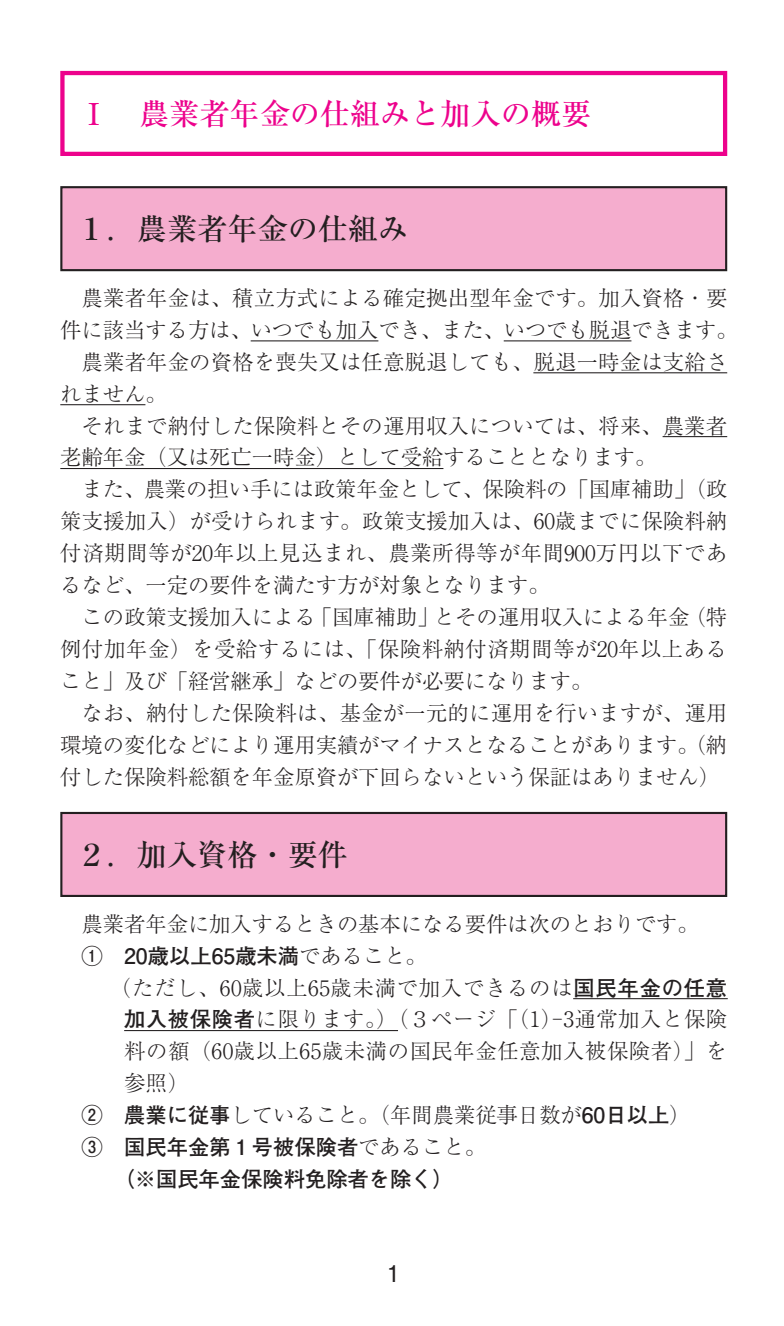
<style>
.page{position:relative;width:784px;height:1326px;background:#fff}
.page>*{position:absolute;margin:0;border:0;box-sizing:border-box;transform-origin:0 0}
.t1{font:500 30px "Ryumin Pr 6";color:#231f20}
.t2{font:500 30px "Ryumin Pr 6";color:#ed028c}
.t3{font:500 23px "Gothic BBB Pr 6";color:#231f20}
.t4{font:300 21.25px "Ryumin Pr 6";color:#231f20}
.t5{font:300 21.25px "Ryumin Pr 6";letter-spacing:.03em;color:#231f20}
.t6{font:700 21.25px/32px "Futo Go B101 Pr 6";color:#231f20;text-align:center}
.t7{font:300 21.25px "Ryumin Pr 6";letter-spacing:.035em;color:#231f20}
.t8{font:300 21.25px "Ryumin Pr 6";letter-spacing:.04em;color:#231f20}
.s1{font-family:"Ryumin Pr 6";font-weight:300}
.s2{font-family:"Futo Go B101 Pr 6";font-weight:700}
</style>
<div class="page">
<hr style="left:250px;top:340px;width:128px;height:1px;background:#231f20">
<hr style="left:503px;top:340px;width:128px;height:1px;background:#231f20">
<hr style="left:533px;top:372px;width:193px;height:1px;background:#231f20">
<hr style="left:60px;top:404px;width:85px;height:1px;background:#231f20">
<hr style="left:662px;top:436px;width:64px;height:1px;background:#231f20">
<hr style="left:60px;top:468px;width:383px;height:1px;background:#231f20">
<hr style="left:573px;top:998px;width:154px;height:1px;background:#231f20">
<hr style="left:124px;top:1029px;width:274px;height:1px;background:#231f20">
<div style="left:60px;top:71px;width:666px;height:85px;border:4px solid #ed028c"></div>
<div style="left:61px;top:187px;width:664px;height:83px;background:#f5adce"></div>
<div style="left:60px;top:186px;width:666px;height:85px;border:2px solid #231f20"></div>
<div style="left:61px;top:812px;width:664px;height:83px;background:#f5adce"></div>
<div style="left:60px;top:811px;width:666px;height:85px;border:2px solid #231f20"></div>
<h1 class="t2" style="left:79px;top:90px;width:514px">Ⅰ　農業者年金の仕組みと加入の概要</h1>
<h1 class="t1" style="left:77px;top:205px;width:333px">１．農業者年金の仕組み</h1>
<p class="t4" style="left:81px;top:281px;width:646px">農業者年金は、積立方式による確定拠出型年金です。加入資格・要</p>
<p class="t4" style="left:60px;top:313px;width:678px">件に該当する方は、いつでも加入でき、また、いつでも脱退できます。</p>
<p class="t4" style="left:81px;top:345px;width:646px">農業者年金の資格を喪失又は任意脱退しても、脱退一時金は支給さ</p>
<p class="t4" style="left:60px;top:377px;width:108px">れません。</p>
<p class="t4" style="left:81px;top:409px;width:646px">それまで納付した保険料とその運用収入については、将来、農業者</p>
<p class="t4" style="left:60px;top:441px;width:597px">老齢年金（又は死亡一時金）として受給することとなります。</p>
<p class="t4" style="left:81px;top:472px;width:646px">また、農業の担い手には政策年金として、保険料の「国庫補助」（政</p>
<p class="t4" style="left:60px;top:504px;width:668px">策支援加入）が受けられます。政策支援加入は、60歳までに保険料納</p>
<p class="t7" style="left:60px;top:536px;width:668px">付済期間等が20年以上見込まれ、農業所得等が年間900万円以下であ</p>
<p class="t4" style="left:60px;top:568px;width:490px">るなど、一定の要件を満たす方が対象となります。</p>
<p class="t4" style="left:81px;top:600px;width:646px">この政策支援加入による「国庫補助」とその運用収入による年金（特</p>
<p class="t5" style="left:60px;top:632px;width:668px">例付加年金）を受給するには、「保険料納付済期間等が20年以上ある</p>
<p class="t4" style="left:60px;top:664px;width:533px">こと」及び「経営継承」などの要件が必要になります。</p>
<p class="t4" style="left:81px;top:696px;width:646px">なお、納付した保険料は、基金が一元的に運用を行いますが、運用</p>
<p class="t4" style="left:60px;top:728px;width:668px">環境の変化などにより運用実績がマイナスとなることがあります。（納</p>
<p class="t4" style="left:60px;top:759px;width:661px">付した保険料総額を年金原資が下回らないという保証はありません）</p>
<h1 class="t1" style="left:77px;top:831px;width:273px">２．加入資格・要件</h1>
<p class="t4" style="left:81px;top:907px;width:618px">農業者年金に加入するときの基本になる要件は次のとおりです。</p>
<p class="t6" style="left:81px;top:938px;width:346px">①　20歳以上65歳未満<span class="s1">であること。</span></p>
<p class="t8" style="left:99px;top:970px;width:629px">　（ただし、60歳以上65歳未満で加入できるのは<span class="s2">国民年金の任意</span></p>
<p class="t5" style="left:124px;top:1002px;width:604px"><span class="s2">加入被保険者</span>に限ります。）（３ページ「（1）-3通常加入と保険</p>
<p class="t5" style="left:124px;top:1034px;width:604px">料の額（60歳以上65歳未満の国民年金任意加入被保険者）」を</p>
<p class="t4" style="left:124px;top:1066px;width:66px">参照）</p>
<p class="t4" style="left:81px;top:1098px;width:610px"><span class="s2">②　農業に従事</span>していること。（年間農業従事日数が<span class="s2">60日以上</span>）</p>
<p class="t6" style="left:81px;top:1130px;width:405px">③　国民年金第１号被保険者<span class="s1">であること。</span>（※国民年金保険料免除者を除く）</p>
<p class="t3" style="left:386px;top:1254px;width:16px">1</p>
</div>
